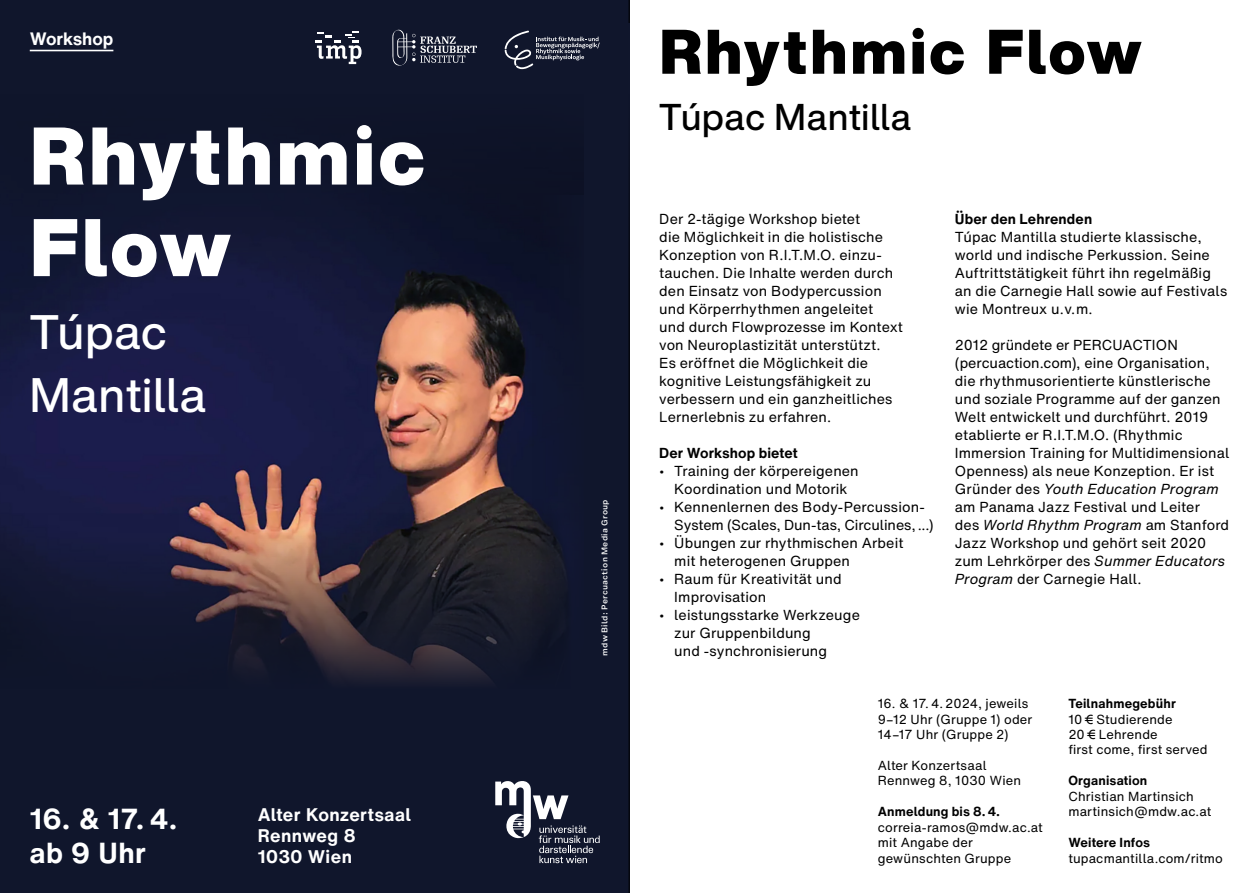
<style>
.page{position:relative;width:1259px;height:893px;background:#fff}
.page>*{position:absolute;margin:0;border:0;box-sizing:border-box;transform-origin:0 0}
.t1{font:900 80.1px/91.5px "Helvetica Now Display";letter-spacing:.05em;color:#fff}
.t2{font:900 61.8px "Helvetica Now Display";letter-spacing:.05em;color:#000}
.t3{font:500 47.55px/62.4px "Helvetica Now Display";letter-spacing:.025em;color:#fff}
.t4{font:500 36.75px "Helvetica Now Display";letter-spacing:.025em;color:#000}
.t5{font:700 28.5px/34.2px "Helvetica Now Text";letter-spacing:.015em;color:#fff}
.t6{font:700 18px/21px "Helvetica Now Text";letter-spacing:.02em;color:#fff}
.t7{font:700 17.7px "Helvetica Now Text";color:#fff}
.t8{font:14.25px/18px "Helvetica Now Text";letter-spacing:.01em;color:#000}
.t9{font:700 14.25px "Helvetica Now Text";letter-spacing:.01em;color:#000}
.t10{font:12.9px/15.5px "Helvetica Now Text";letter-spacing:.015em;color:#000}
.t11{font:700 12.9px "Helvetica Now Text";letter-spacing:.01em;color:#000}
.t12{font:500 7.5px "Helvetica Now Micro";letter-spacing:.03em;color:#fff}
.s1{font-style:italic}
</style>
<div class="page">
<div style="left:0;top:0;width:629px;height:893px;background:#10162c"></div>
<div style="left:0;top:92px;width:583px;height:675px;background:#10162c"></div>
<img style="left:0;top:310px;width:532px;height:203px">
<svg style="left:0;top:513px;width:532px;height:169px"></svg>
<div style="left:532px;top:195px;width:75px;height:675px;background:#10162c"></div>
<div style="left:0;top:23px;width:629px;height:287px;background:#10162c"></div>
<hr style="left:30px;top:50px;width:83px;height:1px;background:#fff">
<svg style="left:495px;top:781px;width:105px;height:82px"></svg>
<svg style="left:315px;top:31px;width:46px;height:33px"></svg>
<svg style="left:392px;top:30px;width:85px;height:36px"></svg>
<svg style="left:505px;top:31px;width:95px;height:38px"></svg>
<p class="t7" style="left:30px;top:26px;width:85px">Workshop</p>
<h1 class="t1" style="left:30px;top:111px;width:396px">Rhythmic<br>Flow</h1>
<h3 class="t3" style="left:30px;top:301px;width:178px">Túpac<br>Mantilla</h3>
<h3 class="t5" style="left:30px;top:801px;width:149px">16. &amp; 17. 4. ab 9 Uhr</h3>
<p class="t6" style="left:258px;top:804px;width:155px">Alter Konzertsaal<br>Rennweg 8<br>1030 Wien</p>
<p class="t12" style="left:599px;top:656px;width:158px;rotate:-90deg">mdw Bild: Percuaction Media Group</p>
<h2 class="t2" style="left:659px;top:9px;width:484px">Rhythmic Flow</h2>
<h3 class="t4" style="left:659px;top:92px;width:253px">Túpac Mantilla</h3>
<p class="t8" style="left:659px;top:209px;width:245px">Der 2-tägige Workshop bietet<br>die Möglichkeit in die holistische Konzeption von R.I.T.M.O. einzu&shy;tauchen. Die Inhalte werden durch den Einsatz von Bodypercussion und Körperrhythmen angeleitet<br>und durch Flowprozesse im Kontext von Neuroplastizität unterstützt.<br>Es eröffnet die Möglichkeit die kognitive Leistungsfähigkeit zu verbessern und ein ganzheitliches Lernerlebnis zu erfahren.</p>
<p class="t9" style="left:659px;top:442px;width:140px">Der Workshop bietet</p>
<p class="t8" style="left:659px;top:461px;width:201px;text-align:center">• Training der körpereigenen<br>Koordination und Motorik</p>
<p class="t8" style="left:674px;top:497px;width:261px;text-indent:-15px">• Kennenlernen des Body-Percussion-<br>System (Scales, Dun-tas, Circulines,...)</p>
<p class="t8" style="left:674px;top:533px;width:231px;text-indent:-15px">• Übungen zur rhythmischen Arbeit mit heterogenen Gruppen</p>
<p class="t8" style="left:674px;top:569px;width:169px;text-indent:-15px">• Raum für Kreativität und<br>Improvisation</p>
<p class="t8" style="left:674px;top:605px;width:187px;text-indent:-15px">• leistungsstarke Werkzeuge zur Gruppenbildung<br>und -synchronisierung</p>
<p class="t9" style="left:955px;top:208px;width:139px">Über den Lehrenden</p>
<p class="t8" style="left:955px;top:227px;width:274px">Túpac Mantilla studierte klassische, world und indische Perkussion. Seine Auftrittstätigkeit führt ihn regelmäßig an die Carnegie Hall sowie auf Festivals wie Montreux u.v.m.</p>
<p class="t8" style="left:955px;top:335px;width:276px">2012 gründete er PERCUACTION (percuaction.com), eine Organisation, die rhythmusorientierte künstlerische und soziale Programme auf der ganzen Welt entwickelt und durchführt. 2019 etablierte er R.I.T.M.O. (Rhythmic Immersion Training for Multidimensional Openness) als neue Konzeption. Er ist Gründer des <span class="s1">Youth Education Program </span>am Panama Jazz Festival und Leiter<br>des <span class="s1">World Rhythm Program</span> am Stanford Jazz Workshop und gehört seit 2020 zum Lehrkörper des <span class="s1">Summer Educators Program</span> der Carnegie Hall.</p>
<p class="t10" style="left:878px;top:695px;width:156px">16. &amp; 17. 4. 2024, jeweils<br>9–12 Uhr (Gruppe 1) oder<br>14–17 Uhr (Gruppe 2)</p>
<p class="t10" style="left:878px;top:757px;width:145px">Alter Konzertsaal<br>Rennweg 8, 1030 Wien</p>
<p class="t11" style="left:878px;top:802px;width:124px">Anmeldung bis 8. 4.</p>
<p class="t10" style="left:878px;top:819px;width:167px">correia-ramos@mdw.ac.at mit Angabe der gewünschten Gruppe</p>
<p class="t11" style="left:1068px;top:694px;width:109px">Teilnahmegebühr</p>
<p class="t10" style="left:1068px;top:711px;width:141px">10 € Studierende<br>20 € Lehrende<br>first come, first served</p>
<p class="t11" style="left:1068px;top:771px;width:80px">Organisation</p>
<p class="t10" style="left:1068px;top:788px;width:145px">Christian Martinsich martinsich@mdw.ac.at</p>
<p class="t11" style="left:1068px;top:833px;width:83px">Weitere Infos</p>
<p class="t10" style="left:1068px;top:850px;width:156px">tupacmantilla.com/ritmo</p>
</div>
